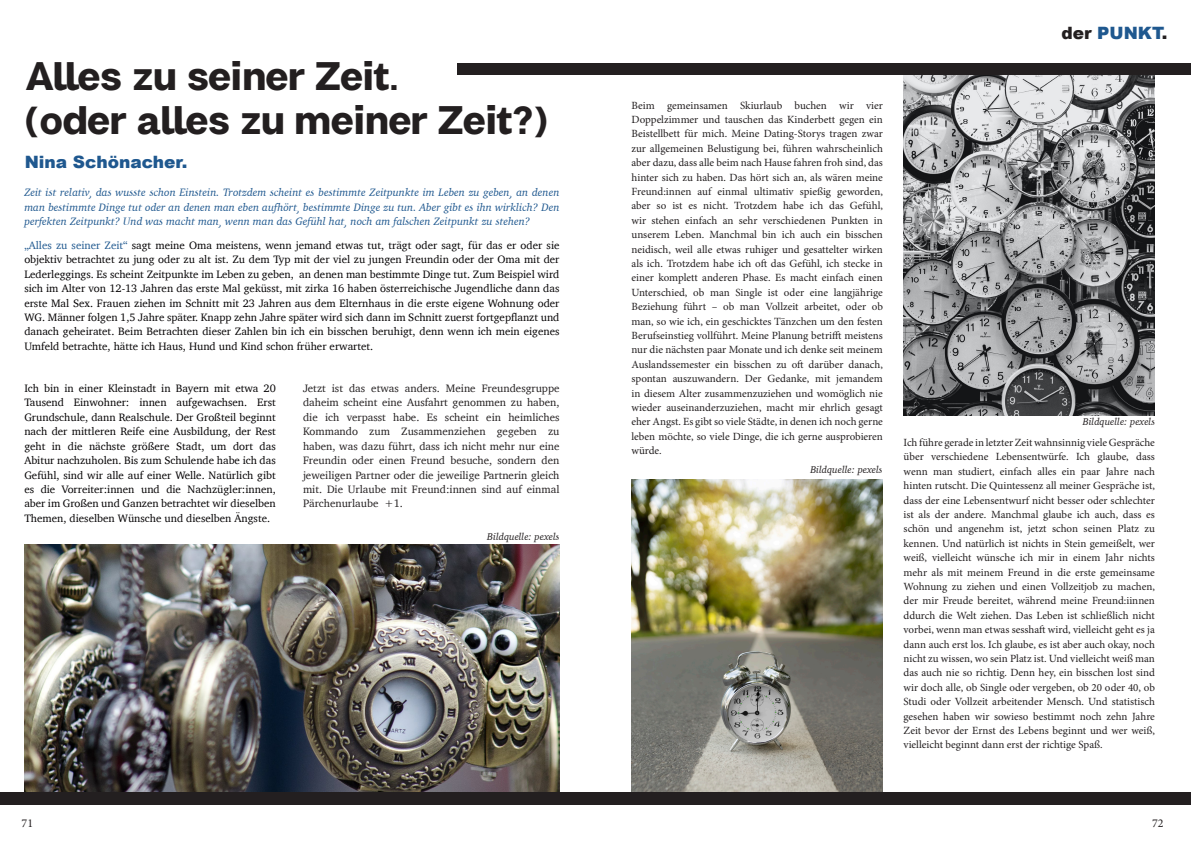
<style>
.page{position:relative;width:1191px;height:842px;background:#fff}
.page>*{position:absolute;margin:0;border:0;box-sizing:border-box;transform-origin:0 0}
.t1{font:800 35px "Clinton";letter-spacing:-.02em;color:#231f20}
.t2{font:900 17px "Arial";color:#1f588f}
.t3{font:12px "Minion Pro";color:#231f20}
.t4{font:11px/14.4px "Minion Pro";color:#231f20;text-align:justify}
.t5{font:11px/14.4px "Charter";color:#030102;text-align:justify}
.t6{font:11px/14.4px "Charter";color:#231f20;text-align:justify}
.t7{font:italic 11px/14.4px "Charter";color:#1f588f;text-align:justify}
.t8{font:italic 10px "Charter";color:#231f20}
.s1{color:#1f588f}
.s2{color:#231f20}
</style>
<div class="page">
<img style="left:631px;top:479px;width:252px;height:313px">
<img style="left:903px;top:75px;width:252px;height:340px">
<img style="left:24px;top:544px;width:535px;height:248px">
<div style="left:457px;top:63px;width:734px;height:12px;background:#231f20"></div>
<div style="left:0;top:792px;width:1191px;height:13px;background:#231f20"></div>
<p class="t1" style="left:25px;top:56px;width:375px">Alles zu seiner Zeit.</p>
<p class="t1" style="left:25px;top:100px;width:525px">(oder alles zu meiner Zeit?)</p>
<p class="t2" style="left:25px;top:150px;width:164px">Nina Schönacher.</p>
<p class="t7" style="left:24px;top:185px;width:536px">Zeit ist relativ, das wusste schon Einstein. Trotzdem scheint es bestimmte Zeitpunkte im Leben zu geben, an denen man bestimmte Dinge tut oder an denen man eben aufhört, bestimmte Dinge zu tun. Aber gibt es ihn wirklich? Den perfekten Zeitpunkt? Und was macht man, wenn man das Gefühl hat, noch am falschen Zeitpunkt zu stehen?</p>
<p class="t5" style="left:24px;top:238px;width:536px"><span class="s1">„Alles zu seiner Zeit“</span> sagt meine Oma meistens, wenn jemand etwas tut, trägt oder sagt, für das er oder sie objektiv betrachtet zu jung oder zu alt ist. Zu dem Typ mit der viel zu jungen Freundin oder der Oma mit der Lederleggings. Es scheint Zeitpunkte im Leben zu geben, an denen man bestimmte Dinge tut. Zum Beispiel wird sich im Alter von 12-13 Jahren das erste Mal geküsst, mit zirka 16 haben österreichische Jugendliche dann das erste Mal Sex. Frauen ziehen im Schnitt mit 23 Jahren aus dem Elternhaus in die erste eigene Wohnung oder WG. Männer folgen 1,5 Jahre später. Knapp zehn Jahre später wird sich dann im Schnitt zuerst fortgepflanzt und danach geheiratet. Beim Betrachten dieser Zahlen bin ich ein bisschen beruhigt, denn wenn ich mein eigenes Umfeld betrachte, hätte ich Haus, Hund und Kind schon früher erwartet.</p>
<p class="t6" style="left:303px;top:381px;width:258px">Jetzt ist das etwas anders. Meine Freundesgruppe daheim scheint eine Ausfahrt genommen zu haben, die ich verpasst habe. Es scheint ein heimliches Kommando zum Zusammenziehen gegeben zu haben, was dazu führt, dass ich nicht mehr nur eine Freundin oder einen Freund besuche, sondern den jeweiligen Partner oder die jeweilige Partnerin gleich mit. Die Urlaube mit Freund:innen sind auf einmal Pärchenurlaube +1.</p>
<p class="t8" style="left:487px;top:528px;width:74px">Bildquelle: pexels</p>
<p class="t5" style="left:24px;top:381px;width:253px">Ich bin in einer Kleinstadt in Bayern mit etwa 20<br>Tausend Einwohner: innen aufgewachsen. Erst Grundschule, dann Realschule. Der Großteil beginnt nach der mittleren Reife eine Ausbildung, der Rest geht in die nächste größere Stadt, um dort das Abitur nachzuholen. Bis zum Schulende habe ich das Gefühl, sind wir alle auf einer Welle. Natürlich gibt es die Vorreiter:innen und die Nachzügler:innen, aber im Großen und Ganzen betrachtet wir dieselben Themen, dieselben Wünsche und dieselben Ängste.</p>
<p class="t2" style="left:1061px;top:21px;width:107px"><span class="s2">der</span> PUNKT<span class="s2">.</span></p>
<p class="t4" style="left:631px;top:98px;width:253px">Beim gemeinsamen Skiurlaub buchen wir vier Doppelzimmer und tauschen das Kinderbett gegen ein Beistellbett für mich. Meine Dating-Storys tragen zwar zur allgemeinen Belustigung bei, führen wahrscheinlich aber dazu, dass alle beim nach Hause fahren froh sind, das hinter sich zu haben. Das hört sich an, als wären meine Freund:innen auf einmal ultimativ spießig geworden, aber so ist es nicht. Trotzdem habe ich das Gefühl, wir stehen einfach an sehr verschiedenen Punkten in unserem Leben. Manchmal bin ich auch ein bisschen neidisch, weil alle etwas ruhiger und gesattelter wirken als ich. Trotzdem habe ich oft das Gefühl, ich stecke in einer komplett anderen Phase. Es macht einfach einen Unterschied, ob man Single ist oder eine langjährige Beziehung führt – ob man Vollzeit arbeitet, oder ob man, so wie ich, ein geschicktes Tänzchen um den festen Berufseinstieg vollführt. Meine Planung betrifft meistens nur die nächsten paar Monate und ich denke seit meinem Auslandssemester ein bisschen zu oft darüber danach, spontan auszuwandern. Der Gedanke, mit jemandem in diesem Alter zusammenzuziehen und womöglich nie wieder auseinanderzuziehen, macht mir ehrlich gesagt eher Angst. Es gibt so viele Städte, in denen ich noch gerne leben möchte, so viele Dinge, die ich gerne ausprobieren würde.</p>
<p class="t8" style="left:810px;top:461px;width:74px">Bildquelle: pexels</p>
<p class="t8" style="left:1082px;top:413px;width:74px">Bildquelle: pexels</p>
<p class="t4" style="left:903px;top:435px;width:253px">Ich führe gerade in letzter Zeit wahnsinnig viele Gespräche über verschiedene Lebensentwürfe. Ich glaube, dass wenn man studiert, einfach alles ein paar Jahre nach hinten rutscht. Die Quintessenz all meiner Gespräche ist, dass der eine Lebensentwurf nicht besser oder schlechter ist als der andere. Manchmal glaube ich auch, dass es schön und angenehm ist, jetzt schon seinen Platz zu kennen. Und natürlich ist nichts in Stein gemeißelt, wer weiß, vielleicht wünsche ich mir in einem Jahr nichts mehr als mit meinem Freund in die erste gemeinsame Wohnung zu ziehen und einen Vollzeitjob zu machen, der mir Freude bereitet, während meine Freund:iinnen ddurch die Welt ziehen. Das Leben ist schließlich nicht vorbei, wenn man etwas sesshaft wird, vielleicht geht es ja dann auch erst los. Ich glaube, es ist aber auch okay, noch nicht zu wissen, wo sein Platz ist. Und vielleicht weiß man das auch nie so richtig. Denn hey, ein bisschen lost sind wir doch alle, ob Single oder vergeben, ob 20 oder 40, ob Studi oder Vollzeit arbeitender Mensch. Und statistisch gesehen haben wir sowieso bestimmt noch zehn Jahre Zeit bevor der Ernst des Lebens beginnt und wer weiß, vielleicht beginnt dann erst der richtige Spaß.</p>
<p class="t3" style="left:22px;top:815px;width:13px">71</p>
<p class="t3" style="left:1152px;top:815px;width:13px">72</p>
</div>
